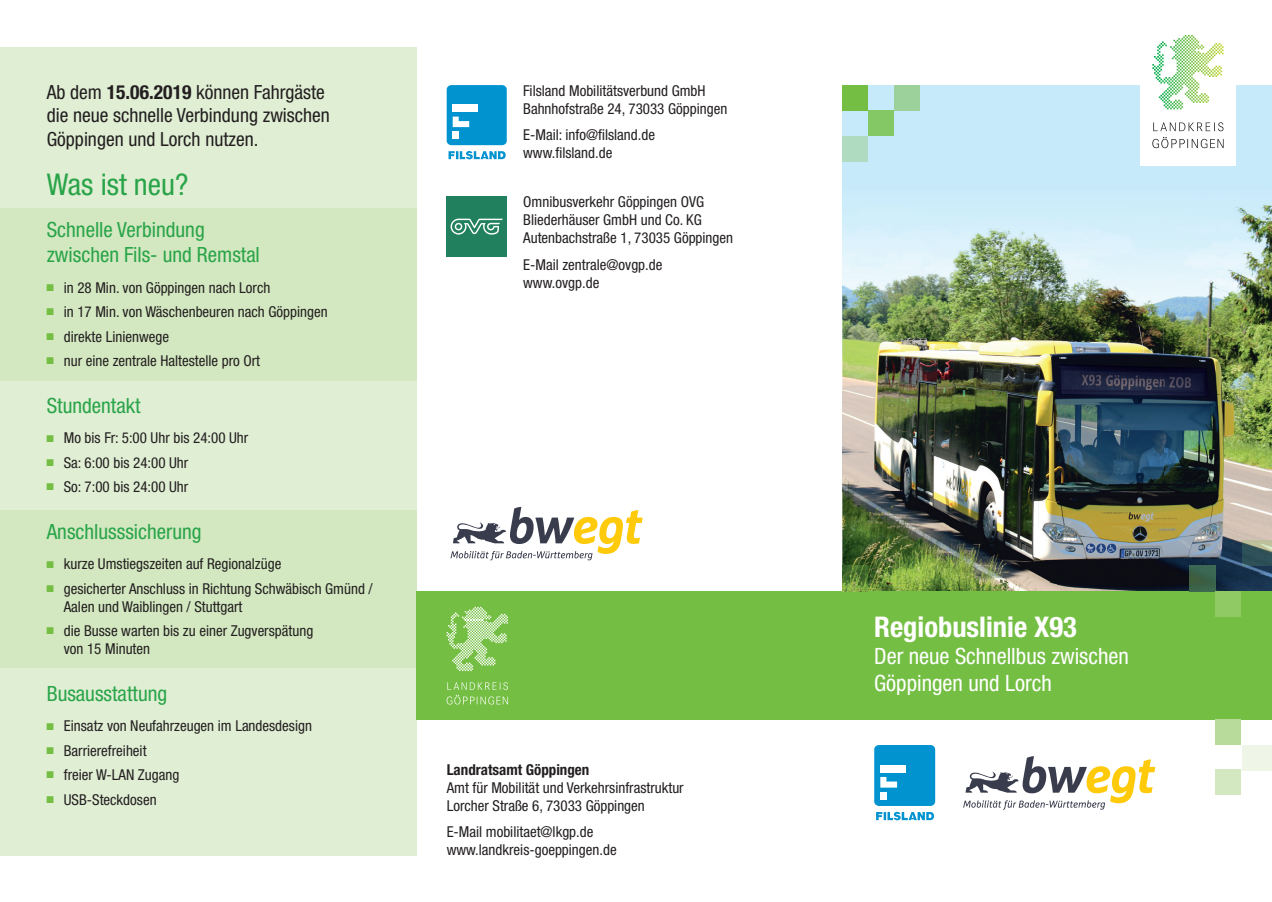
<style>
.page{position:relative;width:1272px;height:902px;background:#fff}
.page>*{position:absolute;margin:0;border:0;box-sizing:border-box;transform-origin:0 0}
.t1{font:condensed 30px "Helvetica Neue LT Pro";color:#29a449}
.t2{font:700 condensed 28.5px "Helvetica Neue LT Pro";color:#fff}
.t3{font:condensed 22.5px/27px "Helvetica Neue LT Pro";color:#fff}
.t4{font:condensed 21px/25.2px "Helvetica Neue LT Pro";color:#29a449}
.t5{font:condensed 19.5px/23.4px "Helvetica Neue LT Pro";color:#231f20}
.t6{font:condensed 15px/24.5px "Helvetica Neue LT Pro";color:#231f20}
.t7{font:700 condensed 15px "Helvetica Neue LT Pro";color:#231f20}
.s1{font-weight:700}
</style>
<div class="page">
<div style="left:842px;top:85px;width:429px;height:510px;background:#c6eafa"></div>
<div style="left:0;top:47px;width:417px;height:808px;background:#e0eed4"></div>
<div style="left:0;top:208px;width:417px;height:172px;background:#d3e8c0"></div>
<div style="left:0;top:510px;width:417px;height:157px;background:#d3e8c0"></div>
<svg style="left:1140px;top:34px;width:95px;height:132px;fill:#fff"></svg>
<svg style="left:1152px;top:122px;width:71px;height:26px;background:#dedede"></svg>
<svg style="left:1157px;top:35px;width:61px;height:29px"></svg>
<img style="left:842px;top:204px;width:429px;height:387px">
<img style="left:842px;top:356px;width:1px;height:210px">
<svg style="left:450px;top:506px;width:192px;height:54px"></svg>
<svg style="left:963px;top:756px;width:192px;height:53px"></svg>
<div style="left:417px;top:591px;width:854px;height:128px;background:#74bf43"></div>
<div style="left:446px;top:196px;width:61px;height:60px;background:#21805e"></div>
<div style="left:842px;top:85px;width:25px;height:26px;background:#74bf43"></div>
<div style="left:893px;top:85px;width:26px;height:26px;background:#9dd19c"></div>
<div style="left:867px;top:111px;width:26px;height:25px;background:#84c765"></div>
<div style="left:842px;top:136px;width:25px;height:26px;background:#afdbc0"></div>
<img style="left:842px;top:566px;width:25px;height:25px">
<img style="left:1189px;top:566px;width:26px;height:25px">
<div style="left:1215px;top:719px;width:25px;height:26px;background:#b8da9b"></div>
<div style="left:1215px;top:769px;width:25px;height:26px;background:#d3e8c0"></div>
<div style="left:1242px;top:745px;width:29px;height:25px;background:#eff6e8"></div>
<div style="left:1215px;top:591px;width:25px;height:26px;background:#8fca64"></div>
<svg style="left:450px;top:218px;width:53px;height:16px"></svg>
<div style="left:874px;top:745px;width:61px;height:60px;background:#0093d0;border-radius:5px"></div>
<svg style="left:880px;top:776px;width:17px;height:11px"></svg>
<div style="left:880px;top:792px;width:6px;height:7px;background:#fff"></div>
<div style="left:880px;top:764px;width:26px;height:8px;background:#fff"></div>
<svg style="left:876px;top:811px;width:58px;height:9px"></svg>
<div style="left:446px;top:85px;width:61px;height:60px;background:#0093d0;border-radius:5px"></div>
<svg style="left:452px;top:117px;width:17px;height:10px"></svg>
<div style="left:452px;top:132px;width:6px;height:7px;background:#fff"></div>
<div style="left:452px;top:105px;width:26px;height:7px;background:#fff"></div>
<svg style="left:448px;top:151px;width:57px;height:8px"></svg>
<img style="left:1242px;top:540px;width:29px;height:26px">
<svg style="left:446px;top:682px;width:62px;height:22px"></svg>
<svg style="left:446px;top:606px;width:62px;height:65px"></svg>
<h3 class="t5" style="left:47px;top:80px;width:285px">Ab dem <span class="s1">15.06.2019</span> können Fahrgäste die neue schnelle Verbindung zwischen<br>Göppingen und Lorch nutzen.</h3>
<h1 class="t1" style="left:47px;top:166px;width:143px">Was ist neu?</h1>
<h3 class="t4" style="left:47px;top:216px;width:215px">Schnelle Verbindung zwischen Fils- und Remstal</h3>
<p class="t6" style="left:64px;top:275px;width:265px">in 28 Min. von Göppingen nach Lorch<br>in 17 Min. von Wäschenbeuren nach Göppingen direkte Linienwege<br>nur eine zentrale Haltestelle pro Ort</p>
<h3 class="t4" style="left:47px;top:392px;width:95px">Stundentakt</h3>
<p class="t6" style="left:64px;top:425px;width:186px">Mo bis Fr: 5:00 Uhr bis 24:00 Uhr<br>Sa: 6:00 bis 24:00 Uhr<br>So: 7:00 bis 24:00 Uhr</p>
<h3 class="t4" style="left:47px;top:518px;width:156px">Anschlusssicherung</h3>
<p class="t6" style="left:64px;top:551px;width:310px">kurze Umstiegszeiten auf Regionalzüge<br>gesicherter Anschluss in Richtung Schwäbisch Gmünd /</p>
<p class="t6" style="left:64px;top:594px;width:251px">Aalen und Waiblingen / Stuttgart<br>die Busse warten bis zu einer Zugverspätung</p>
<p class="t6" style="left:64px;top:636px;width:88px">von 15 Minuten</p>
<h3 class="t4" style="left:47px;top:680px;width:122px">Busausstattung</h3>
<p class="t6" style="left:64px;top:713px;width:250px">Einsatz von Neufahrzeugen im Landesdesign<br>Barrierefreiheit<br>freier W-LAN Zugang<br>USB-Steckdosen</p>
<p class="t6" style="left:523px;top:81px;width:205px;line-height:18px">Filsland Mobilitätsverbund GmbH<br>Bahnhofstraße 24, 73033 Göppingen</p>
<p class="t6" style="left:523px;top:126px;width:133px;line-height:18px">E-Mail: info@filsland.de www.filsland.de</p>
<p class="t6" style="left:523px;top:193px;width:211px;line-height:18px">Omnibusverkehr Göppingen OVG<br>Bliederhäuser GmbH und Co. KG<br>Autenbachstraße 1, 73035 Göppingen</p>
<p class="t6" style="left:523px;top:255px;width:141px;line-height:18px">E-Mail zentrale@ovgp.de www.ovgp.de</p>
<p class="t7" style="left:446px;top:760px;width:144px">Landratsamt Göppingen</p>
<p class="t6" style="left:446px;top:778px;width:238px;line-height:18px">Amt für Mobilität und Verkehrsinfrastruktur<br>Lorcher Straße 6, 73033 Göppingen</p>
<p class="t6" style="left:446px;top:822px;width:171px;line-height:18px">E-Mail mobilitaet@lkgp.de www.landkreis-goeppingen.de</p>
<h2 class="t2" style="left:874px;top:610px;width:204px">Regiobuslinie X93</h2>
<h3 class="t3" style="left:874px;top:642px;width:256px">Der neue Schnellbus zwischen<br>Göppingen und Lorch</h3>
</div>
